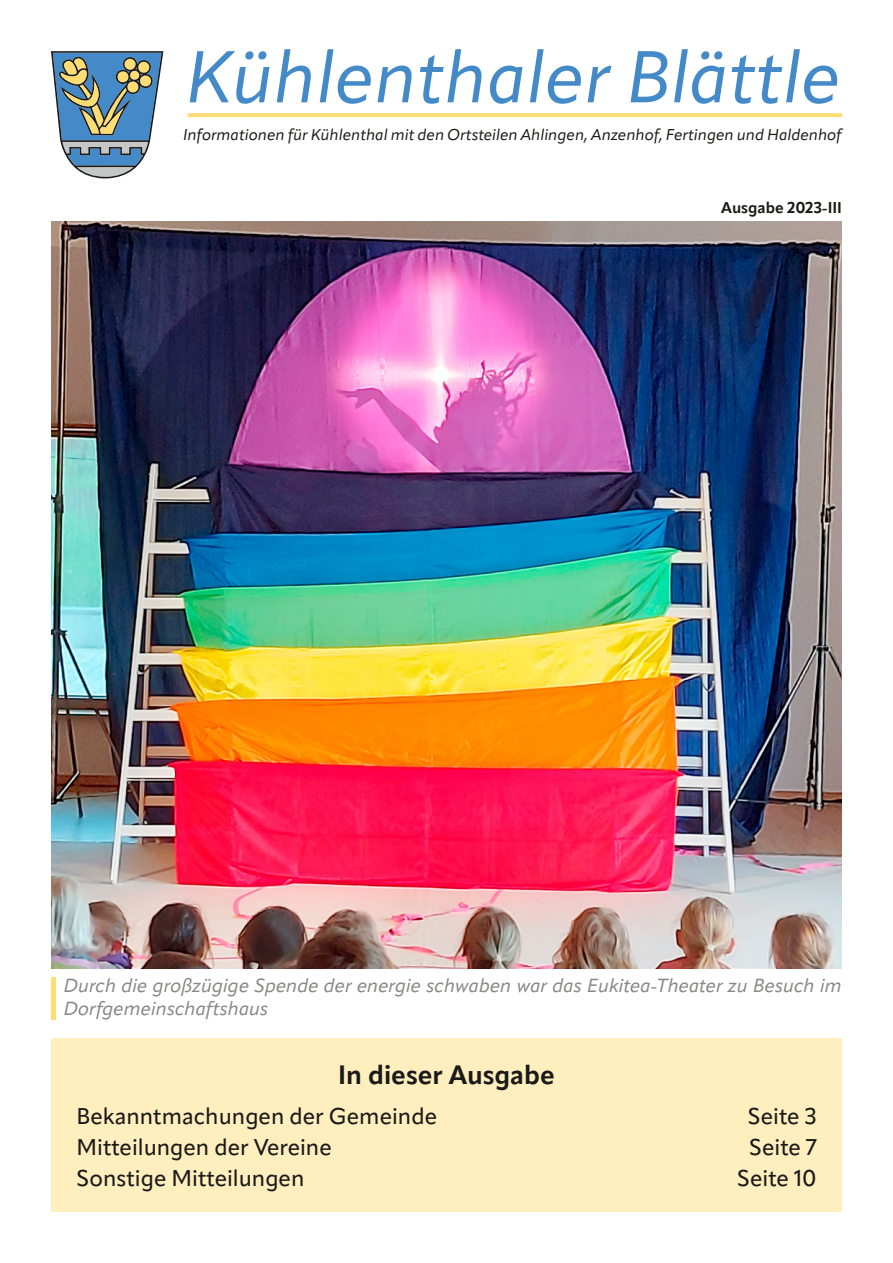
<style>
.page{position:relative;width:893px;height:1263px;background:#fff}
.page>*{position:absolute;margin:0;border:0;box-sizing:border-box;transform-origin:0 0}
.t1{font:italic 72.3px "Apparat";color:#448ac9}
.t2{font:700 26.25px "Apparat";color:#1a1a18}
.t3{font:500 22.5px "Apparat";color:#1a1a18}
.Bildunterschrift{font:italic 18.75px/23.4px "Apparat";color:#878786}
.t4{font:italic 15.45px "Apparat";color:#1a1a18}
.t5{font:700 15.45px "Apparat";color:#1a1a18}
</style>
<div class="page">
<img style="left:51px;top:221px;width:791px;height:747px">
<svg style="left:51px;top:51px;width:112px;height:127px"></svg>
<svg style="left:187px;top:113px;width:655px;height:4px;background:#ffde77"></svg>
<div style="left:51px;top:1039px;width:791px;height:173px;background:#ffeebe"></div>
<hr style="left:51px;top:978px;width:4px;height:42px;background:#ffdd72">
<p class="t1" style="left:187px;top:33px;width:662px">Kühlenthaler Blättle</p>
<p class="t4" style="left:183px;top:126px;width:660px">Informationen für Kühlenthal mit den Ortsteilen Ahlingen, Anzenhof, Fertingen und Haldenhof</p>
<p class="t5" style="left:721px;top:198px;width:122px">Ausgabe 2023-III</p>
<p class="Bildunterschrift" style="left:64px;top:974px;width:780px">Durch die großzügige Spende der energie schwaben war das Eukitea-Theater zu Besuch im<br>Dorfgemeinschaftshaus</p>
<p class="t2" style="left:338px;top:1059px;width:218px">In dieser Ausgabe</p>
<p class="t3" style="left:77px;top:1102px;width:362px">Bekanntmachungen der Gemeinde</p>
<p class="t3" style="left:748px;top:1102px;width:70px">Seite 3</p>
<p class="t3" style="left:77px;top:1134px;width:257px">Mitteilungen der Vereine</p>
<p class="t3" style="left:749px;top:1134px;width:69px">Seite 7</p>
<p class="t3" style="left:77px;top:1165px;width:229px">Sonstige Mitteilungen</p>
<p class="t3" style="left:737px;top:1165px;width:81px">Seite 10</p>
</div>
